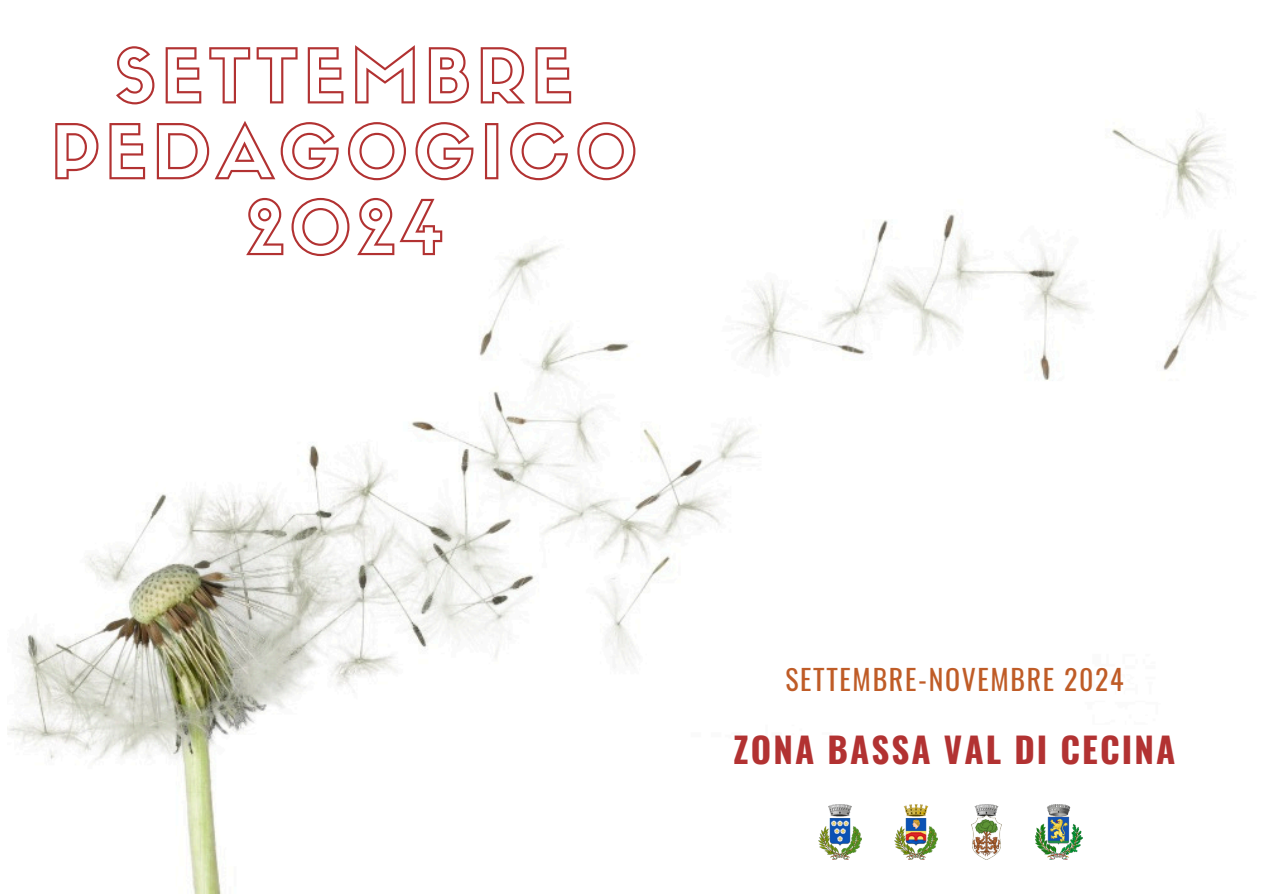
<style>
.page{position:relative;width:1263px;height:894px;background:#fff}
.page>*{position:absolute;margin:0;border:0;box-sizing:border-box;transform-origin:0 0}
.t1{font:72.6px/75.8px "Sifonn Basic Outline";letter-spacing:.07em;color:#b23232;text-align:center}
.t2{font:700 34.95px "Oswald";letter-spacing:.06em;color:#b23232}
.t3{font:27.9px "Oswald";letter-spacing:.06em;color:#bf5c27}
</style>
<div class="page">
<img style="left:7px;top:128px;width:1227px;height:765px">
<img style="left:818px;top:804px;width:43px;height:55px">
<img style="left:895px;top:804px;width:43px;height:55px">
<img style="left:1036px;top:804px;width:46px;height:55px">
<img style="left:971px;top:804px;width:31px;height:55px">
<p class="t1" style="left:51px;top:46px;width:588px">SETTEMBRE<br>PEDAGOGICO<br>2024</p>
<p class="t3" style="left:785px;top:657px;width:340px">SETTEMBRE-NOVEMBRE 2024</p>
<h2 class="t2" style="left:734px;top:722px;width:443px">ZONA BASSA VAL DI CECINA</h2>
</div>
